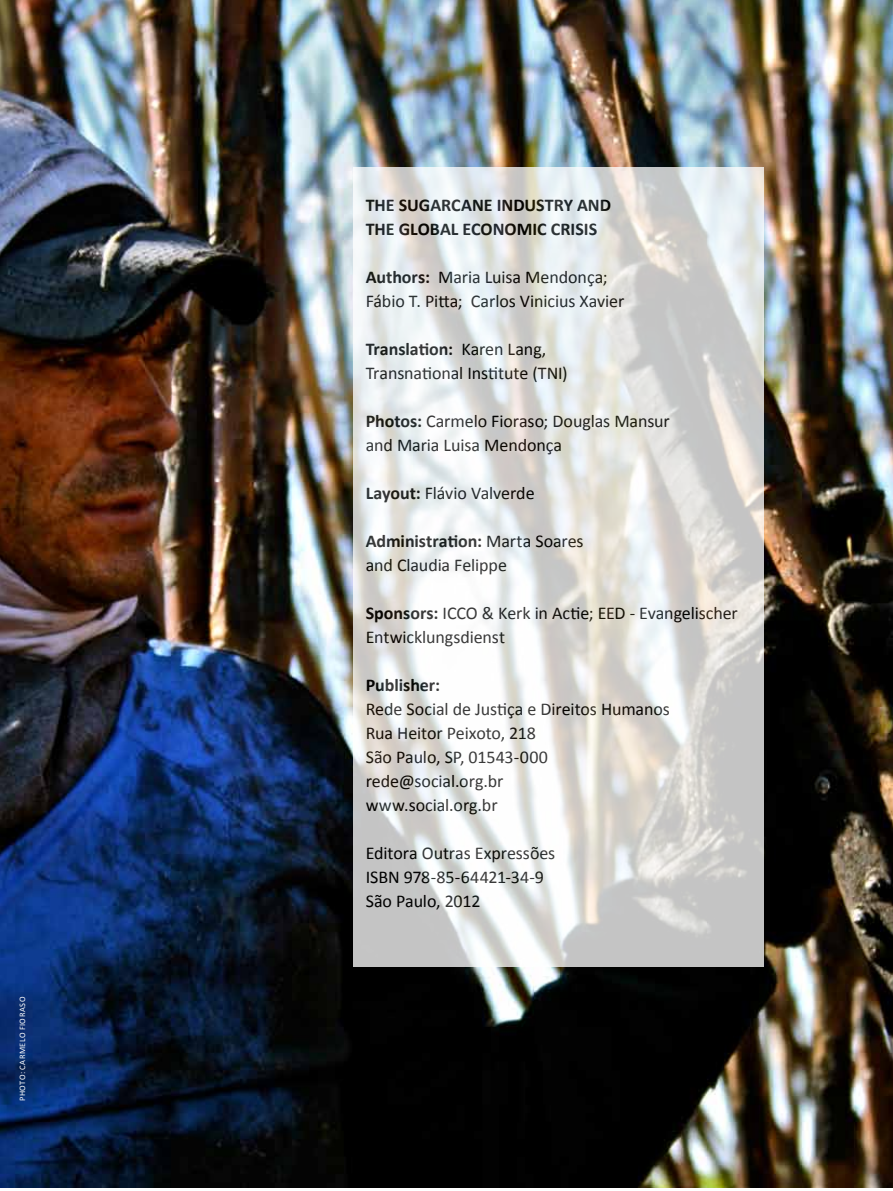
<style>
.page{position:relative;width:893px;height:1191px;background:#fff}
.page>*{position:absolute;margin:0;border:0;box-sizing:border-box;transform-origin:0 0}
.t1{font:18px/24px "Calibri";letter-spacing:-.005em;color:#000}
.t2{font:700 18px/24px "Calibri";color:#000}
.t3{font:8.4px "Calibri";letter-spacing:.06em;color:#fff}
.s1{font-weight:700}
</style>
<div class="page">
<img style="left:0;top:0;width:893px;height:1187px">
<svg style="left:353px;top:167px;width:410px;height:799px"></svg>
<p class="t3" style="left:17px;top:1101px;width:105px;rotate:-90deg">PHOTO: Carmelo Fioraso</p>
<p class="t2" style="left:366px;top:193px;width:247px">THE SUGARCANE INDUSTRY AND<br>THE GLOBAL ECONOMIC CRISIS</p>
<p class="t1" style="left:366px;top:265px;width:260px"><span class="s1">Authors:</span> Maria Luisa Mendonça;<br>Fábio T. Pitta; Carlos Vinicius Xavier</p>
<p class="t1" style="left:366px;top:337px;width:203px"><span class="s1">Translation:</span> Karen Lang,<br>Transnational Institute (TNI)</p>
<p class="t1" style="left:366px;top:409px;width:306px"><span class="s1">Photos:</span> Carmelo Fioraso; Douglas Mansur and Maria Luisa Mendonça</p>
<p class="t1" style="left:366px;top:481px;width:170px"><span class="s1">Layout:</span> Flávio Valverde</p>
<p class="t1" style="left:366px;top:529px;width:219px"><span class="s1">Administration:</span> Marta Soares and Claudia Felippe</p>
<p class="t1" style="left:366px;top:601px;width:374px"><span class="s1">Sponsors:</span> ICCO &amp; Kerk in Actie; EED - Evangelischer<br>Entwicklungsdienst</p>
<p class="t2" style="left:366px;top:673px;width:76px">Publisher:</p>
<p class="t1" style="left:366px;top:697px;width:306px">Rede Social de Justiça e Direitos Humanos<br>Rua Heitor Peixoto, 218<br>São Paulo, SP, 01543-000 rede@social.org.br<br>www.social.org.br</p>
<p class="t1" style="left:366px;top:841px;width:191px">Editora Outras Expressões<br>ISBN 978-85-64421-34-9<br>São Paulo, 2012</p>
</div>
